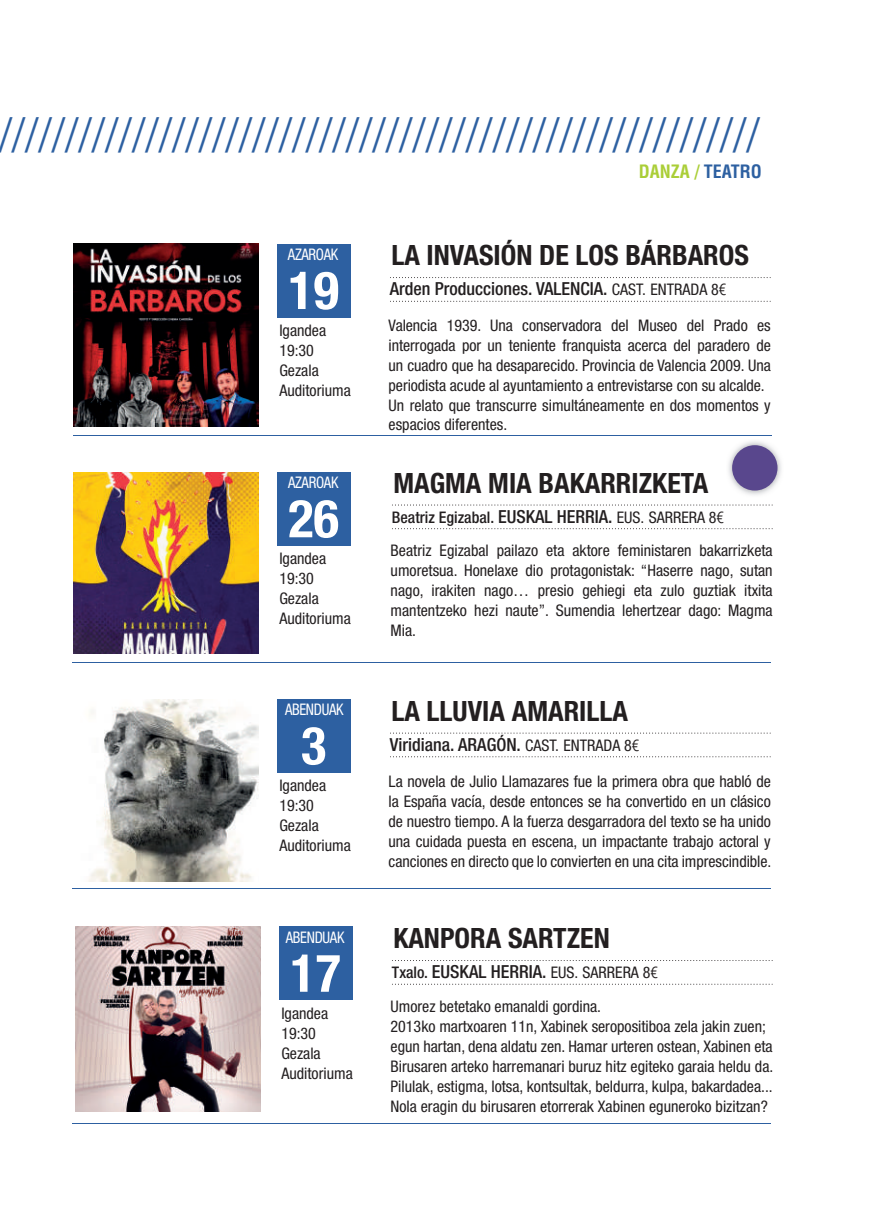
<style>
.page{position:relative;width:874px;height:1225px;background:#fff}
.page>*{position:absolute;margin:0;border:0;box-sizing:border-box;transform-origin:0 0}
.t1{font:700 condensed 52.6px "Helvetica Neue";color:#fff}
.t2{font:300 condensed 48px "Helvetica Neue LT Com";color:#2d60a1}
.t3{font:700 condensed 28px "Helvetica Neue";color:#231f20}
.t4{font:500 condensed 18px "Helvetica Neue";color:#231f20}
.t5{font:700 condensed 18px "Helvetica";color:#aace37}
.t6{font:condensed 16px/20px "Helvetica Neue";color:#231f20}
.t7{font:500 condensed 16px "Helvetica Neue";color:#231f20}
.t8{font:condensed 16px "Helvetica Neue";letter-spacing:-.02em;color:#fff;scale:.92 1}
.s1{color:#2d60a1}
.s2{font-weight:400;font-size:16px}
.s3{font-family:"Avenir Next Condensed";font-weight:400;font-stretch:normal;font-size:16px}
.s4{font-size:18px}
.s5{font-weight:400}
.s6{font-family:"Avenir Next Condensed";font-weight:400;font-stretch:normal}
.s7{font-size:16px}
</style>
<div class="page">
<svg style="left:390px;top:732px;width:380px;height:1px"></svg>
<svg style="left:390px;top:756px;width:380px;height:1px"></svg>
<svg style="left:390px;top:277px;width:380px;height:1px"></svg>
<svg style="left:390px;top:301px;width:380px;height:1px"></svg>
<svg style="left:392px;top:960px;width:380px;height:1px"></svg>
<svg style="left:392px;top:983px;width:378px;height:1px"></svg>
<svg style="left:392px;top:504px;width:380px;height:1px"></svg>
<svg style="left:392px;top:528px;width:380px;height:1px"></svg>
<img style="left:74px;top:244px;width:184px;height:183px">
<img style="left:76px;top:926px;width:184px;height:185px">
<img style="left:74px;top:472px;width:184px;height:182px">
<img style="left:89px;top:699px;width:169px;height:182px">
<div style="left:276px;top:699px;width:74px;height:74px;background:#2d60a1"></div>
<div style="left:276px;top:244px;width:74px;height:73px;background:#2d60a1"></div>
<div style="left:278px;top:926px;width:74px;height:74px;background:#2d60a1"></div>
<div style="left:276px;top:472px;width:74px;height:74px;background:#2d60a1"></div>
<hr style="left:72px;top:662px;width:698px;height:1px;background:#2d60a1">
<hr style="left:72px;top:888px;width:698px;height:1px;background:#2d60a1">
<hr style="left:72px;top:1123px;width:698px;height:1px;background:#2d60a1">
<hr style="left:74px;top:435px;width:697px;height:1px;background:#2d60a1">
<img style="left:728px;top:441px;width:53px;height:54px">
<div style="left:731px;top:445px;width:46px;height:45px;background:#59478d;border-radius:50%"></div>
<h2 class="t2" style="left:-2px;top:117px;width:762px">/////////////////////////////////////////////////////////</h2>
<p class="t5" style="left:638px;top:164px;width:125px">DANZA / <span class="s1">TEATRO</span></p>
<p class="t8" style="left:288px;top:248px;width:56px">AZAROAK</p>
<h1 class="t1" style="left:288px;top:271px;width:52px">19</h1>
<p class="t6" style="left:279px;top:321px;width:73px">Igandea<br>19:30<br>Gezala<br>Auditoriuma</p>
<p class="t8" style="left:288px;top:476px;width:56px">AZAROAK</p>
<h1 class="t1" style="left:288px;top:499px;width:52px">26</h1>
<p class="t6" style="left:279px;top:550px;width:73px">Igandea<br>19:30<br>Gezala<br>Auditoriuma</p>
<p class="t8" style="left:285px;top:703px;width:65px">ABENDUAK</p>
<h1 class="t1" style="left:301px;top:726px;width:27px">3</h1>
<p class="t6" style="left:279px;top:777px;width:73px">Igandea<br>19:30<br>Gezala<br>Auditoriuma</p>
<p class="t8" style="left:286px;top:931px;width:65px">ABENDUAK</p>
<h1 class="t1" style="left:290px;top:954px;width:52px">17</h1>
<p class="t6" style="left:281px;top:1004px;width:73px">Igandea<br>19:30<br>Gezala<br>Auditoriuma</p>
<h3 class="t3" style="left:391px;top:245px;width:359px">LA INVASIÓN DE LOS BÁRBAROS</h3>
<p class="t4" style="left:390px;top:282px;width:338px">Arden Producciones. VALENCIA. <span class="s2">CAST. ENTRADA 8</span><span class="s3">€</span></p>
<p class="t6" style="left:388px;top:317px;width:383px">Valencia 1939. Una conservadora del Museo del Prado es interrogada por un teniente franquista acerca del paradero de un cuadro que ha desaparecido. Provincia de Valencia 2009. Una periodista acude al ayuntamiento a entrevistarse con su alcalde.<br>Un relato que transcurre simultáneamente en dos momentos y espacios diferentes.</p>
<h3 class="t3" style="left:393px;top:473px;width:316px">MAGMA MIA BAKARRIZKETA</h3>
<p class="t7" style="left:392px;top:511px;width:333px">Beatriz Egizabal. <span class="s4">EUSKAL HERRIA.</span> <span class="s5">EUS. SARRERA 8</span><span class="s6">€</span></p>
<p class="t6" style="left:390px;top:541px;width:383px;text-align:justify">Beatriz Egizabal pailazo eta aktore feministaren bakarrizketa umoretsua. Honelaxe dio protagonistak: “Haserre nago, sutan nago, irakiten nago… presio gehiegi eta zulo guztiak itxita mantentzeko hezi naute”. Sumendia lehertzear dago: Magma Mia.</p>
<h3 class="t3" style="left:391px;top:701px;width:238px">LA LLUVIA AMARILLA</h3>
<p class="t4" style="left:390px;top:737px;width:251px">Viridiana. ARAGÓN. <span class="s2">CAST. ENTRADA 8</span><span class="s3">€</span></p>
<p class="t6" style="left:388px;top:772px;width:384px;text-align:justify">La novela de Julio Llamazares fue la primera obra que habló de la España vacía, desde entonces se ha convertido en un clásico de nuestro tiempo. A la fuerza desgarradora del texto se ha unido una cuidada puesta en escena, un impactante trabajo actoral y canciones en directo que lo convierten en una cita imprescindible.</p>
<h3 class="t3" style="left:393px;top:928px;width:218px">KANPORA SARTZEN</h3>
<p class="t4" style="left:392px;top:965px;width:267px"><span class="s7">Txalo.</span> EUSKAL HERRIA. <span class="s2">EUS. SARRERA 8</span><span class="s3">€</span></p>
<p class="t6" style="left:390px;top:997px;width:384px">Umorez betetako emanaldi gordina.<br>2013ko martxoaren 11n, Xabinek seropositiboa zela jakin zuen; egun hartan, dena aldatu zen. Hamar urteren ostean, Xabinen eta Birusaren arteko harremanari buruz hitz egiteko garaia heldu da.<br>Pilulak, estigma, lotsa, kontsultak, beldurra, kulpa, bakardadea...<br>Nola eragin du birusaren etorrerak Xabinen eguneroko bizitzan?</p>
</div>
